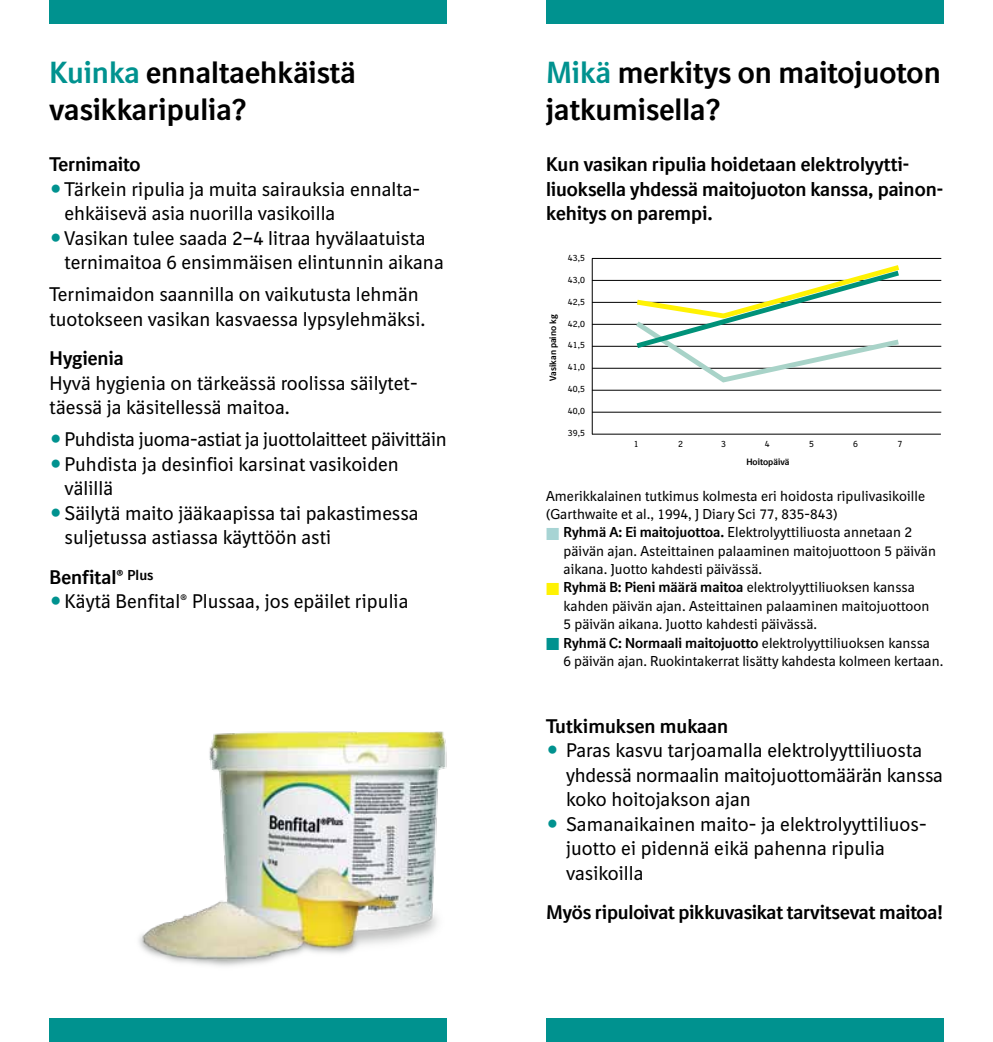
<style>
.page{position:relative;width:993px;height:1042px;background:#fff}
.page>*{position:absolute;margin:0;border:0;box-sizing:border-box;transform-origin:0 0}
.t1{font:700 29.75px/36.8px "BI Sans Ml";color:#000}
.t2{font:19.25px/24.5px "BI Sans Ml";color:#000}
.t3{font:700 19.25px/24.5px "BI Sans Ml";letter-spacing:-.005em;color:#000}
.t4{font:19.25px "BI Sans Ml";letter-spacing:-.02em;color:#000}
.t5{font:17.5px "Zapf Dingbats ITC";color:#a7d4d4}
.t6{font:17.5px "Zapf Dingbats ITC";color:#fff203}
.t7{font:17.5px "Zapf Dingbats ITC";color:#00928f}
.t8{font:14px/18.4px "BI Sans Ml";color:#000}
.t9{font:8.92px "BI Sans Ml";color:#000}
.t10{font:700 8.92px "BI Sans Ml";color:#000}
.s1{color:#00928f}
.s2{font-family:"New York";color:#00928f}
.s3{font-weight:700}
</style>
<div class="page">
<div style="left:50px;top:0;width:396px;height:23px;background:#00928f"></div>
<div style="left:50px;top:1019px;width:396px;height:23px;background:#00928f"></div>
<div style="left:546px;top:0;width:397px;height:23px;background:#00928f"></div>
<div style="left:546px;top:1019px;width:397px;height:23px;background:#00928f"></div>
<hr style="left:591px;top:258px;width:1px;height:176px;background:#000">
<hr style="left:591px;top:258px;width:349px;height:1px;background:#000">
<hr style="left:591px;top:280px;width:349px;height:1px;background:#000">
<hr style="left:591px;top:302px;width:349px;height:1px;background:#000">
<hr style="left:591px;top:324px;width:349px;height:1px;background:#000">
<hr style="left:591px;top:346px;width:349px;height:1px;background:#000">
<hr style="left:591px;top:368px;width:349px;height:1px;background:#000">
<hr style="left:591px;top:390px;width:349px;height:1px;background:#000">
<hr style="left:591px;top:412px;width:349px;height:1px;background:#000">
<hr style="left:591px;top:434px;width:349px;height:1px;background:#000">
<svg style="left:630px;top:265px;width:274px;height:118px"></svg>
<img style="left:139px;top:731px;width:308px;height:235px">
<h1 class="t1" style="left:50px;top:54px;width:308px"><span class="s1">Kuinka</span> ennaltaehkäistä vasikkaripulia?</h1>
<h1 class="t1" style="left:546px;top:54px;width:396px"><span class="s1">Mikä</span> merkitys on maitojuoton jatkumisella?</h1>
<p class="t3" style="left:50px;top:152px;width:92px">Ternimaito</p>
<p class="t2" style="left:64px;top:177px;width:357px;text-indent:-15px"><span class="s2">•</span> Tärkein ripulia ja muita sairauksia ennalta&shy;ehkäisevä asia nuorilla vasikoilla</p>
<p class="t2" style="left:64px;top:226px;width:380px;text-indent:-15px"><span class="s2">•</span> Vasikan tulee saada 2–4 litraa hyvälaatuista ternimaitoa 6 ensimmäisen elintunnin aikana</p>
<p class="t2" style="left:50px;top:282px;width:377px">Ternimaidon saannilla on vaikutusta lehmän tuotokseen vasikan kasvaessa lypsylehmäksi.</p>
<p class="t3" style="left:50px;top:346px;width:76px">Hygienia</p>
<p class="t2" style="left:50px;top:371px;width:369px">Hyvä hygienia on tärkeässä roolissa säilytet&shy;täessä ja käsitellessä maitoa.</p>
<p class="t4" style="left:50px;top:428px;width:398px"><span class="s2">•</span> Puhdista juoma-astiat ja juottolaitteet päivittäin</p>
<p class="t2" style="left:64px;top:452px;width:336px;text-indent:-15px"><span class="s2">•</span> Puhdista ja desinfioi karsinat vasikoiden välillä</p>
<p class="t2" style="left:64px;top:501px;width:355px;text-indent:-15px"><span class="s2">•</span> Säilytä maito jääkaapissa tai pakastimessa suljetussa astiassa käyttöön asti</p>
<p class="t3" style="left:50px;top:564px;width:105px">Benfital® <sup>Plus</sup></p>
<p class="t2" style="left:50px;top:589px;width:360px"><span class="s2">•</span> Käytä Benfital® Plussaa, jos epäilet ripulia</p>
<p class="t3" style="left:546px;top:152px;width:398px">Kun vasikan ripulia hoidetaan elektrolyytti&shy;liuoksella yhdessä maitojuoton kanssa, painon&shy;kehitys on parempi.</p>
<p class="t9" style="left:567px;top:252px;width:19px">43,5</p>
<p class="t9" style="left:567px;top:274px;width:19px">43,0</p>
<p class="t9" style="left:567px;top:296px;width:19px">42,5</p>
<p class="t9" style="left:567px;top:318px;width:19px">42,0</p>
<p class="t9" style="left:567px;top:340px;width:18px">41,5</p>
<p class="t9" style="left:567px;top:362px;width:18px">41,0</p>
<p class="t9" style="left:567px;top:384px;width:18px">40,5</p>
<p class="t9" style="left:567px;top:406px;width:18px">40,0</p>
<p class="t9" style="left:567px;top:428px;width:18px">39,5</p>
<p class="t10" style="left:547px;top:380px;width:67px;rotate:-90deg">Vasikan paino kg</p>
<p class="t9" style="left:633px;top:439px;width:6px">1</p>
<p class="t9" style="left:678px;top:439px;width:6px">2</p>
<p class="t9" style="left:721px;top:439px;width:6px">3</p>
<p class="t9" style="left:764px;top:439px;width:6px">4</p>
<p class="t9" style="left:808px;top:439px;width:6px">5</p>
<p class="t9" style="left:852px;top:439px;width:6px">6</p>
<p class="t9" style="left:897px;top:439px;width:6px">7</p>
<p class="t10" style="left:746px;top:457px;width:45px">Hoitopäivä</p>
<p class="t8" style="left:546px;top:486px;width:380px">Amerikkalainen tutkimus kolmesta eri hoidosta ripulivasikoille (Garthwaite et al., 1994, J Diary Sci 77, 835-843)</p>
<p class="t8" style="left:563px;top:523px;width:381px"><span class="s3">Ryhmä A: Ei maitojuottoa.</span> Elektrolyyttiliuosta annetaan 2 päivän ajan. Asteittainen palaaminen maitojuottoon 5 päivän aikana. Juotto kahdesti päivässä.<br><span class="s3">Ryhmä B: Pieni määrä maitoa</span> elektrolyyttiliuoksen kanssa kahden päivän ajan. Asteittainen palaaminen maitojuottoon -<br>5 päivän aikana. Juotto kahdesti päivässä.<br><span class="s3">Ryhmä C: Normaali maitojuotto</span> elektrolyyttiliuoksen kanssa<br>6 päivän ajan. Ruokintakerrat lisätty kahdesta kolmeen kertaan.</p>
<p class="t5" style="left:546px;top:525px;width:15px">■</p>
<p class="t6" style="left:546px;top:581px;width:15px">■</p>
<p class="t7" style="left:546px;top:636px;width:15px">■</p>
<p class="t3" style="left:546px;top:713px;width:184px">Tutkimuksen mukaan</p>
<p class="t2" style="left:566px;top:738px;width:378px;text-indent:-20px"><span class="s2">•</span> Paras kasvu tarjoamalla elektrolyyttiliuosta yhdessä normaalin maitojuottomäärän kanssa koko hoitojakson ajan</p>
<p class="t2" style="left:566px;top:811px;width:362px;text-indent:-20px"><span class="s2">•</span> Samanaikainen maito- ja elektrolyyttiliuos&shy;juotto ei pidennä eikä pahenna ripulia vasikoilla</p>
<p class="t3" style="left:546px;top:900px;width:398px">Myös ripuloivat pikkuvasikat tarvitsevat maitoa!</p>
</div>
